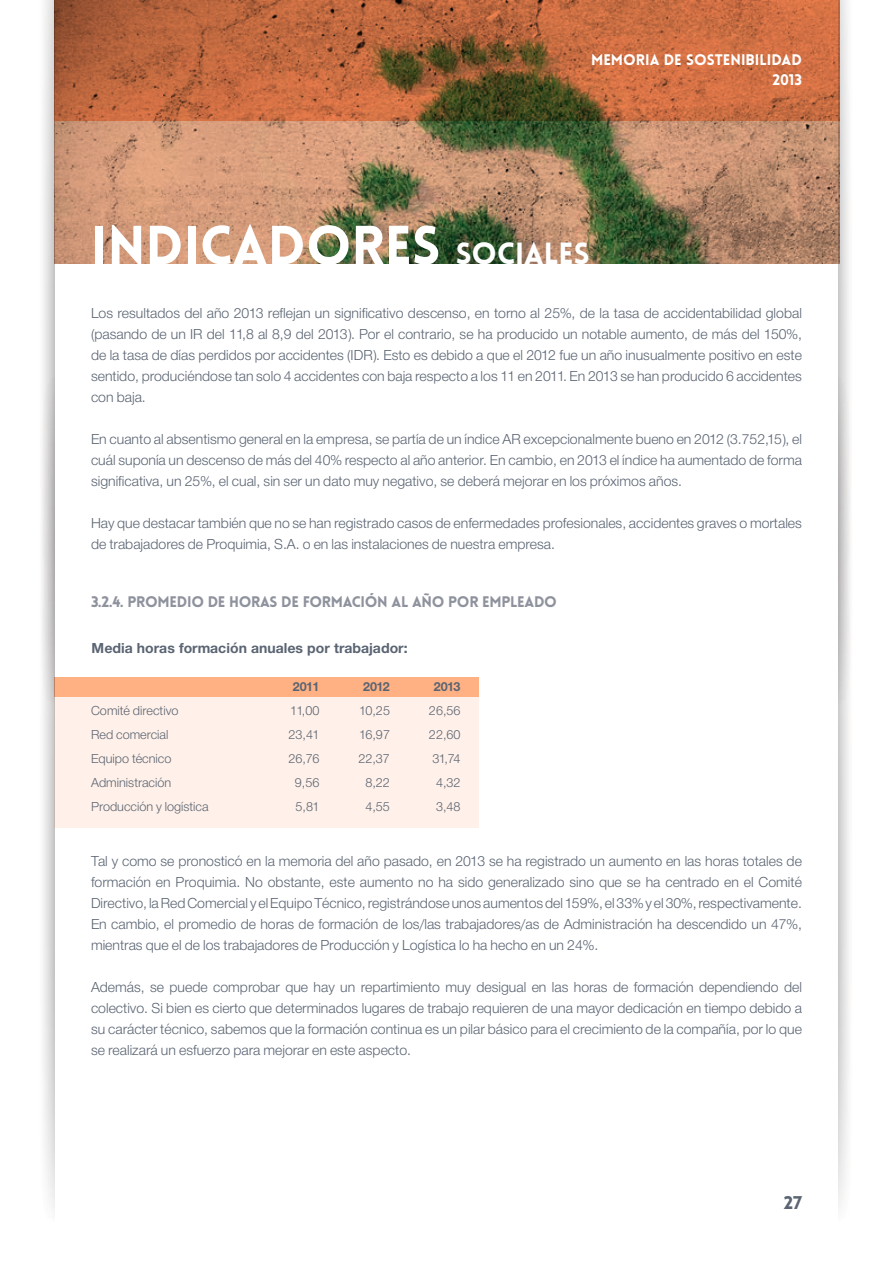
<style>
.page{position:relative;width:893px;height:1263px;background:#fff}
.page>*{position:absolute;margin:0;border:0;box-sizing:border-box;transform-origin:0 0}
.t1{font:900 54px "Lovelo";color:#fff}
.t2{font:900 18px "Lovelo";color:#5a6472}
.t3{font:15px/21px "NH45";color:#5a6472;text-align:justify}
.t4{font:900 15px "Lovelo";letter-spacing:-.02em;color:#8e929d}
.t5{font:15px "NH75";color:#5a6472}
.t6{font:900 15px/19.5px "Lovelo";color:#fff;text-align:right}
.t7{font:13.5px/24px "NH45";color:#5a6472;text-align:center}
.t8{font:13.5px/24px "NH45";letter-spacing:-.02em;color:#5a6472;text-align:center}
.t9{font:13.5px "NH75";letter-spacing:-.05em;color:#5a6472}
.s1{font-size:30px}
</style>
<div class="page">
<svg style="left:40px;top:190px;width:14px;height:21px"></svg>
<img style="left:839px;top:0;width:10px;height:217px">
<svg style="left:839px;top:190px;width:10px;height:21px"></svg>
<img style="left:838px;top:217px;width:13px;height:991px">
<img style="left:54px;top:0;width:785px;height:264px">
<div style="left:54px;top:677px;width:425px;height:150px;background:#fff1e9"></div>
<div style="left:54px;top:677px;width:425px;height:19px;background:#ffb184"></div>
<p class="t6" style="left:591px;top:51px;width:212px">MEMORIA DE SOSTENIBILIDAD<br>2013</p>
<h1 class="t1" style="left:91px;top:212px;width:500px">INDICADORES <span class="s1">SOCIALES</span></h1>
<p class="t3" style="left:91px;top:304px;width:712px">Los resultados del año 2013 reflejan un significativo descenso, en torno al 25%, de la tasa de accidentabilidad global (pasando de un IR del 11,8 al 8,9 del 2013). Por el contrario, se ha producido un notable aumento, de más del 150%, de la tasa de días perdidos por accidentes (IDR). Esto es debido a que el 2012 fue un año inusualmente positivo en este sentido, produciéndose tan solo 4 accidentes con baja respecto a los 11 en 2011. En 2013 se han producido 6 accidentes con baja.</p>
<p class="t3" style="left:91px;top:430px;width:712px">En cuanto al absentismo general en la empresa, se partía de un índice AR excepcionalmente bueno en 2012 (3.752,15), el cuál suponía un descenso de más del 40% respecto al año anterior. En cambio, en 2013 el índice ha aumentado de forma significativa, un 25%, el cual, sin ser un dato muy negativo, se deberá mejorar en los próximos años.</p>
<p class="t3" style="left:91px;top:514px;width:712px">Hay que destacar también que no se han registrado casos de enfermedades profesionales, accidentes graves o mortales de trabajadores de Proquimia, S.A. o en las instalaciones de nuestra empresa.</p>
<p class="t4" style="left:91px;top:592px;width:467px">3.2.4. PROMEDIO DE HORAS DE FORMACIÓN AL AÑO POR EMPLEADO</p>
<p class="t5" style="left:92px;top:637px;width:317px">Media horas formación anuales por trabajador:</p>
<p class="t7" style="left:91px;top:700px;width:119px;text-align:left">Comité directivo<br>Red comercial<br>Equipo técnico<br>Administración<br>Producción y logística</p>
<p class="t9" style="left:293px;top:677px;width:28px">2011</p>
<p class="t8" style="left:288px;top:700px;width:33px">11,00<br>23,41<br>26,76<br>9,56<br>5,81</p>
<p class="t9" style="left:363px;top:677px;width:28px">2012</p>
<p class="t7" style="left:358px;top:700px;width:33px">10,25<br>16,97<br>22,37<br>8,22<br>4,55</p>
<p class="t9" style="left:434px;top:678px;width:28px">2013</p>
<p class="t7" style="left:429px;top:700px;width:33px">26,56<br>22,60<br>31,74<br>4,32<br>3,48</p>
<p class="t3" style="left:91px;top:851px;width:712px">Tal y como se pronosticó en la memoria del año pasado, en 2013 se ha registrado un aumento en las horas totales de formación en Proquimia. No obstante, este aumento no ha sido generalizado sino que se ha centrado en el Comité Directivo, la Red Comercial y el Equipo Técnico, registrándose unos aumentos del 159%, el 33% y el 30%, respectivamente.<br>En cambio, el promedio de horas de formación de los/las trabajadores/as de Administración ha descendido un 47%, mientras que el de los trabajadores de Producción y Logística lo ha hecho en un 24%.</p>
<p class="t3" style="left:91px;top:977px;width:712px">Además, se puede comprobar que hay un repartimiento muy desigual en las horas de formación dependiendo del colectivo. Si bien es cierto que determinados lugares de trabajo requieren de una mayor dedicación en tiempo debido a su carácter técnico, sabemos que la formación continua es un pilar básico para el crecimiento de la compañía, por lo que se realizará un esfuerzo para mejorar en este aspecto.</p>
<p class="t2" style="left:784px;top:1191px;width:20px">27</p>
</div>
